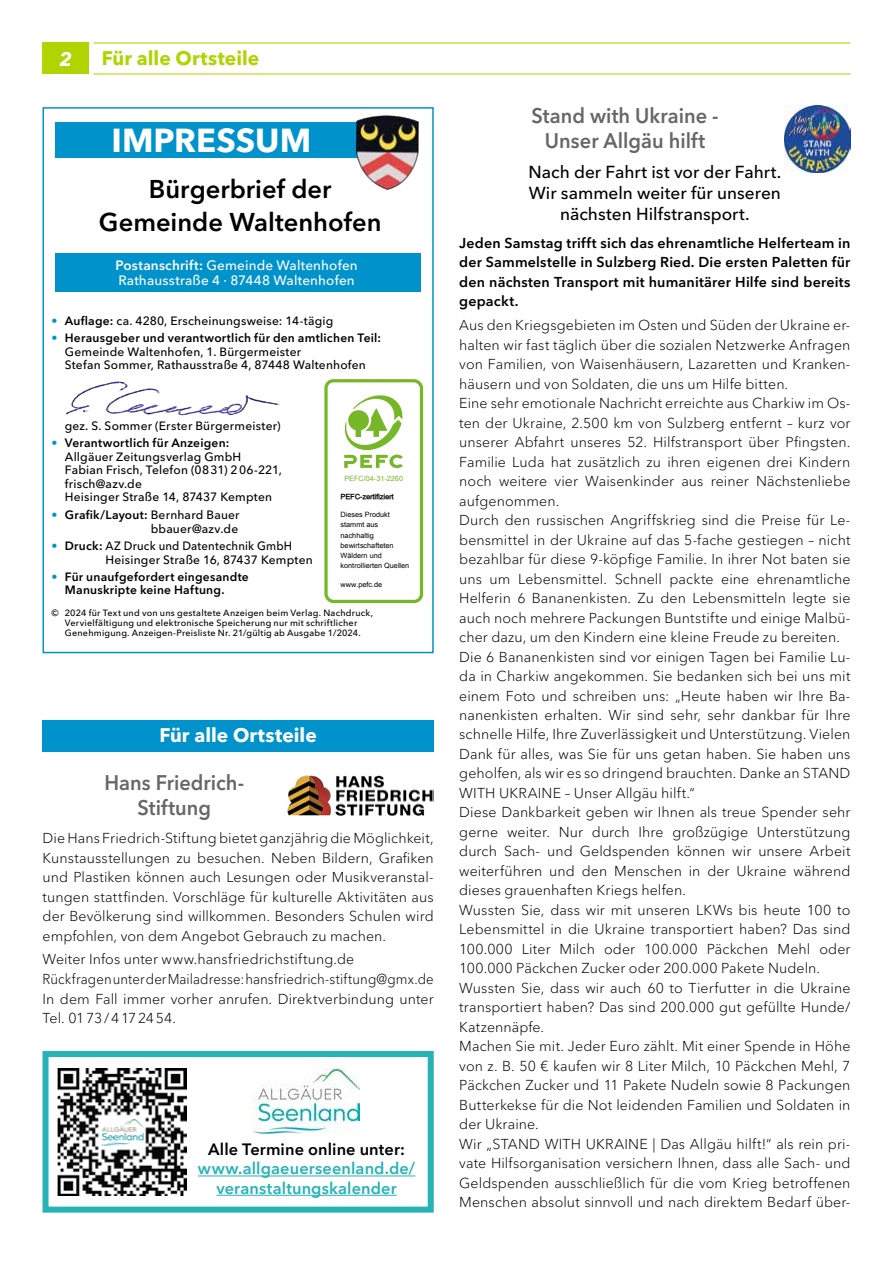
<style>
.page{position:relative;width:893px;height:1263px;background:#fff}
.page>*{position:absolute;margin:0;border:0;box-sizing:border-box;transform-origin:0 0}
.t1{font:700 33px "Avenir Next LT Pro";color:#fff}
.t2{font:600 25.5px/33px "Avenir Next LT Pro";color:#000;text-align:center}
.t3{font:600 21px/25.5px "Avenir Next LT Pro";color:#676767;text-align:center;scale:.95 1}
.t4{font:700 19.5px "Avenir Next LT Pro";color:#afd400}
.t5{font:700 19.5px "Avenir Next LT Pro";color:#fff}
.t6{font:italic 700 19.5px "Avenir Next LT Pro";color:#fff}
.t7{font:500 17.25px/21px "Avenir Next LT Pro";color:#000;text-align:center}
.t8{font:600 16.35px/19.4px "Avenir Next LT Pro";letter-spacing:.005em;color:#26b3b6;text-align:center}
.t9{font:600 16.35px "Avenir Next LT Pro";letter-spacing:.005em;color:#000}
.t10{font:300 14.25px/19.5px "Avenir Next LT Pro";letter-spacing:.005em;color:#000}
.t11{font:600 14.25px/19.5px "Avenir Next LT Pro";letter-spacing:.015em;color:#000;text-align:justify}
.t12{font:500 13.5px/15px "Avenir Next LT Pro";letter-spacing:.01em;color:#fff}
.t13{font:500 12px/13.5px "Avenir Next LT Pro";letter-spacing:.015em;color:#000}
.t14{font:500 12px/13.5px "Avenir Next LT Pro";letter-spacing:.015em;color:#000;scale:.95 1}
.t15{font:600 12px/12.8px "Avenir Next LT Pro";letter-spacing:.02em;color:#000}
.t16{font:500 9px/9.8px "Avenir Next LT Pro";letter-spacing:.025em;color:#000;text-align:center}
.t17{font:7.35px/10.2px "Arial Unicode MS";color:#000}
.t18{font:7.35px "Cairo Font 1 0";color:#000}
.t19{font:7.35px "Arial Unicode MS";color:#75b726}
.s1{font-weight:600}
.s2{color:#0092ca}
.s3{font-weight:700;color:#0092ca}
</style>
<div class="page">
<hr style="left:94px;top:73px;width:756px;height:1px;background:#afd400">
<hr style="left:94px;top:42px;width:756px;height:2px;background:#afd400">
<div style="left:43px;top:43px;width:46px;height:31px;background:#afd400"></div>
<div style="left:43px;top:107px;width:391px;height:546px;background:#fff;border:2px solid #0092ca"></div>
<div style="left:55px;top:253px;width:366px;height:39px;background:#0092ca"></div>
<div style="left:55px;top:122px;width:333px;height:35px;background:#0092ca"></div>
<img style="left:355px;top:115px;width:64px;height:75px">
<img style="left:66px;top:381px;width:214px;height:35px">
<div style="left:324px;top:379px;width:99px;height:224px;border:3px solid #75b726;border-radius:7px"></div>
<svg style="left:344px;top:395px;width:59px;height:73px"></svg>
<div style="left:43px;top:719px;width:391px;height:32px;background:#0092ca"></div>
<div style="left:43px;top:1051px;width:391px;height:161px;border:6px solid #26b3b6"></div>
<img style="left:58px;top:1068px;width:128px;height:127px">
<img style="left:100px;top:1117px;width:45px;height:31px">
<hr style="left:198px;top:1175px;width:217px;height:1px;background:#26b3b6">
<hr style="left:216px;top:1195px;width:181px;height:1px;background:#26b3b6">
<img style="left:253px;top:1068px;width:107px;height:65px">
<img style="left:287px;top:776px;width:147px;height:40px">
<img style="left:784px;top:106px;width:66px;height:66px">
<h3 class="t6" style="left:60px;top:47px;width:14px">2</h3>
<h3 class="t4" style="left:102px;top:46px;width:159px">Für alle Ortsteile</h3>
<h1 class="t1" style="left:111px;top:120px;width:201px">IMPRESSUM</h1>
<h2 class="t2" style="left:99px;top:173px;width:284px">Bürgerbrief der<br>Gemeinde Waltenhofen</h2>
<p class="t12" style="left:115px;top:258px;width:244px"><span class="s1">Postanschrift:</span> Gemeinde Waltenhofen<br>Rathausstraße 4 · 87448 Waltenhofen</p>
<p class="t13" style="left:51px;top:314px;width:284px"><span class="s2">•</span> <span class="s1">Auflage:</span> ca. 4280, Erscheinungsweise: 14-tägig</p>
<p class="t13" style="left:65px;top:331px;width:318px;text-indent:-14px"><span class="s3">•</span> <span class="s1">Herausgeber und verantwortlich für den amtlichen Teil:<br></span>Gemeinde Waltenhofen, 1. Bürgermeister<br>Stefan Sommer, Rathausstraße 4, 87448 Waltenhofen</p>
<p class="t13" style="left:65px;top:419px;width:217px">gez. S. Sommer (Erster Bürgermeister)</p>
<p class="t13" style="left:65px;top:436px;width:219px;text-indent:-14px"><span class="s3">•</span> <span class="s1">Verantwortlich für Anzeigen:<br></span>Allgäuer Zeitungsverlag GmbH<br>Fabian Frisch, Telefon (0831) 206-221, frisch@azv.de<br>Heisinger Straße 14, 87437 Kempten</p>
<p class="t13" style="left:51px;top:508px;width:190px;text-align:right"><span class="s3">•</span> <span class="s1">Grafik/Layout:</span> Bernhard Bauer bbauer@azv.de</p>
<p class="t14" style="left:106px;top:539px;width:220px;text-indent:-54px"><span class="s3">•</span> <span class="s1">Druck:</span> AZ Druck und Datentechnik GmbH<br>Heisinger Straße 16, 87437 Kempten</p>
<p class="t15" style="left:65px;top:570px;width:185px;text-indent:-14px"><span class="s3">•</span> Für unaufgefordert eingesandte<br>Manuskripte keine Haftung.</p>
<p class="t16" style="left:51px;top:608px;width:323px">© 2024 für Text und von uns gestaltete Anzeigen beim Verlag. Nachdruck,<br>Vervielfältigung und elektronische Speicherung nur mit schriftlicher<br>Genehmigung. Anzeigen-Preisliste Nr. 21/gültig ab Ausgabe 1/2024.</p>
<p class="t19" style="left:344px;top:473px;width:60px">PEFC/04-31-2260</p>
<p class="t18" style="left:341px;top:492px;width:54px">PEFC-zertifiziert</p>
<p class="t17" style="left:341px;top:509px;width:70px">Dieses Produkt stammt aus nachhaltig bewirtschafteten<br>Wäldern und kontrollierten Quellen</p>
<p class="t17" style="left:341px;top:579px;width:43px">www.pefc.de</p>
<h3 class="t5" style="left:159px;top:723px;width:159px">Für alle Ortsteile</h3>
<h3 class="t3" style="left:104px;top:769px;width:149px">Hans Friedrich-<br>Stiftung</h3>
<p class="t10" style="left:43px;top:828px;width:393px;text-align:justify">Die Hans Friedrich-Stiftung bietet ganzjährig die Möglichkeit, Kunstausstellungen zu besuchen. Neben Bildern, Grafiken und Plastiken können auch Lesungen oder Musikveranstal&shy;tungen stattfinden. Vorschläge für kulturelle Aktivitäten aus der Bevölkerung sind willkommen. Besonders Schulen wird empfohlen, von dem Angebot Gebrauch zu machen.</p>
<p class="t10" style="left:43px;top:950px;width:393px">Weiter Infos unter www.hansfriedrichstiftung.de<br>Rückfragen unter der Mailadresse: hansfriedrich-stiftung@gmx.de In dem Fall immer vorher anrufen. Direktverbindung unter Tel. 0173/4172454.</p>
<p class="t9" style="left:208px;top:1139px;width:198px">Alle Termine online unter:</p>
<p class="t8" style="left:198px;top:1159px;width:219px">www.allgaeuerseenland.de/ veranstaltungskalender</p>
<h3 class="t3" style="left:531px;top:103px;width:198px">Stand with Ukraine -<br>Unser Allgäu hilft</h3>
<p class="t7" style="left:528px;top:161px;width:254px">Nach der Fahrt ist vor der Fahrt.<br>Wir sammeln weiter für unseren nächsten Hilfstransport.</p>
<p class="t11" style="left:459px;top:233px;width:393px">Jeden Samstag trifft sich das ehrenamtliche Helferteam in der Sammelstelle in Sulzberg Ried. Die ersten Paletten für den nächsten Transport mit humanitärer Hilfe sind bereits gepackt.</p>
<p class="t10" style="left:459px;top:315px;width:393px">Aus den Kriegsgebieten im Osten und Süden der Ukraine er&shy;halten wir fast täglich über die sozialen Netzwerke Anfragen von Familien, von Waisenhäusern, Lazaretten und Kranken&shy;häusern und von Soldaten, die uns um Hilfe bitten.<br>Eine sehr emotionale Nachricht erreichte aus Charkiw im Os&shy;ten der Ukraine, 2.500 km von Sulzberg entfernt – kurz vor unserer Abfahrt unseres 52. Hilfstransport über Pfingsten.<br>Familie Luda hat zusätzlich zu ihren eigenen drei Kindern noch weitere vier Waisenkinder aus reiner Nächstenliebe aufgenommen.<br>Durch den russischen Angriffskrieg sind die Preise für Le&shy;bensmittel in der Ukraine auf das 5-fache gestiegen – nicht bezahlbar für diese 9-köpfige Familie. In ihrer Not baten sie uns um Lebensmittel. Schnell packte eine ehrenamtliche Helferin 6 Bananenkisten. Zu den Lebensmitteln legte sie auch noch mehrere Packungen Buntstifte und einige Malbü&shy;cher dazu, um den Kindern eine kleine Freude zu bereiten.<br>Die 6 Bananenkisten sind vor einigen Tagen bei Familie Lu&shy;da in Charkiw angekommen. Sie bedanken sich bei uns mit einem Foto und schreiben uns: „Heute haben wir Ihre Ba&shy;nanenkisten erhalten. Wir sind sehr, sehr dankbar für Ihre schnelle Hilfe, Ihre Zuverlässigkeit und Unterstützung. Vielen Dank für alles, was Sie für uns getan haben. Sie haben uns geholfen, als wir es so dringend brauchten. Danke an STAND WITH UKRAINE – Unser Allgäu hilft.“<br>Diese Dankbarkeit geben wir Ihnen als treue Spender sehr gerne weiter. Nur durch Ihre großzügige Unterstützung durch Sach- und Geldspenden können wir unsere Arbeit weiterführen und den Menschen in der Ukraine während dieses grauenhaften Kriegs helfen.<br>Wussten Sie, dass wir mit unseren LKWs bis heute 100 to Lebensmittel in die Ukraine transportiert haben? Das sind 100.000 Liter Milch oder 100.000 Päckchen Mehl oder 100.000 Päckchen Zucker oder 200.000 Pakete Nudeln.<br>Wussten Sie, dass wir auch 60 to Tierfutter in die Ukraine transportiert haben? Das sind 200.000 gut gefüllte Hunde/ Katzennäpfe.<br>Machen Sie mit. Jeder Euro zählt. Mit einer Spende in Höhe von z. B. 50 € kaufen wir 8 Liter Milch, 10 Päckchen Mehl, 7<br>Päckchen Zucker und 11 Pakete Nudeln sowie 8 Packungen Butterkekse für die Not leidenden Familien und Soldaten in der Ukraine.<br>Wir „STAND WITH UKRAINE | Das Allgäu hilft!“ als rein pri&shy;vate Hilfsorganisation versichern Ihnen, dass alle Sach- und Geldspenden ausschließlich für die vom Krieg betroffenen Menschen absolut sinnvoll und nach direktem Bedarf über-</p>
</div>
